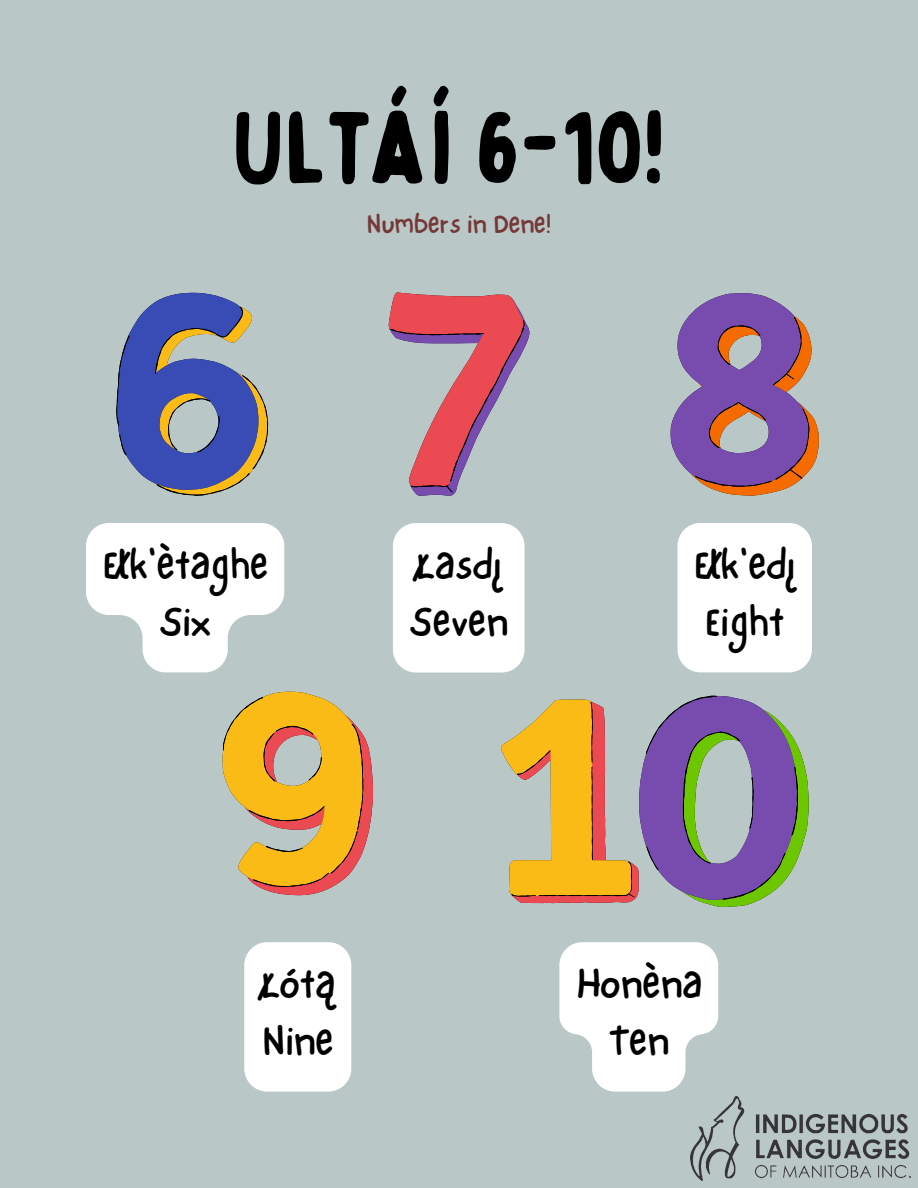
<style>
.page{position:relative;width:918px;height:1188px;background:#bac7c7}
.page>*{position:absolute;margin:0;border:0;box-sizing:border-box;transform-origin:0 0}
.t1{font:102.45px "Bobby Jones Soft";color:#000}
.t2{font:41.7px "NF One Little Font Regular";color:#000}
.t3{font:26.85px "NF One Little Font Regular";color:#743838}
</style>
<div class="page">
<svg style="left:116px;top:292px;width:152px;height:204px"></svg>
<svg style="left:388px;top:292px;width:142px;height:204px"></svg>
<svg style="left:671px;top:293px;width:148px;height:203px"></svg>
<svg style="left:222px;top:692px;width:151px;height:203px"></svg>
<svg style="left:501px;top:696px;width:308px;height:211px"></svg>
<div style="left:244px;top:942px;width:107px;height:150px;background:#fff;border-radius:23px"></div>
<div style="left:393px;top:523px;width:132px;height:150px;background:#fff;border-radius:23px"></div>
<div style="left:677px;top:523px;width:135px;height:149px;background:#fff;border-radius:23px"></div>
<svg style="left:559px;top:942px;width:159px;height:150px"></svg>
<svg style="left:86px;top:523px;width:198px;height:149px"></svg>
<img style="left:690px;top:1096px;width:221px;height:85px">
<p class="t1" style="left:232px;top:84px;width:435px">Ultáí 6-10!</p>
<p class="t3" style="left:367px;top:208px;width:186px">Numbers in Dene!</p>
<p class="t2" style="left:103px;top:540px;width:167px">Ełk'ètaghe</p>
<p class="t2" style="left:159px;top:597px;width:53px">Six</p>
<p class="t2" style="left:416px;top:540px;width:81px">Łasdı̨</p>
<p class="t2" style="left:410px;top:597px;width:100px">Seven</p>
<p class="t2" style="left:694px;top:540px;width:96px">Ełk'edı̨</p>
<p class="t2" style="left:705px;top:597px;width:81px">Eight</p>
<p class="t2" style="left:261px;top:959px;width:66px">Łótą</p>
<p class="t2" style="left:263px;top:1016px;width:72px">Nine</p>
<p class="t2" style="left:576px;top:959px;width:127px">Honèna</p>
<p class="t2" style="left:609px;top:1016px;width:62px">Ten</p>
</div>
